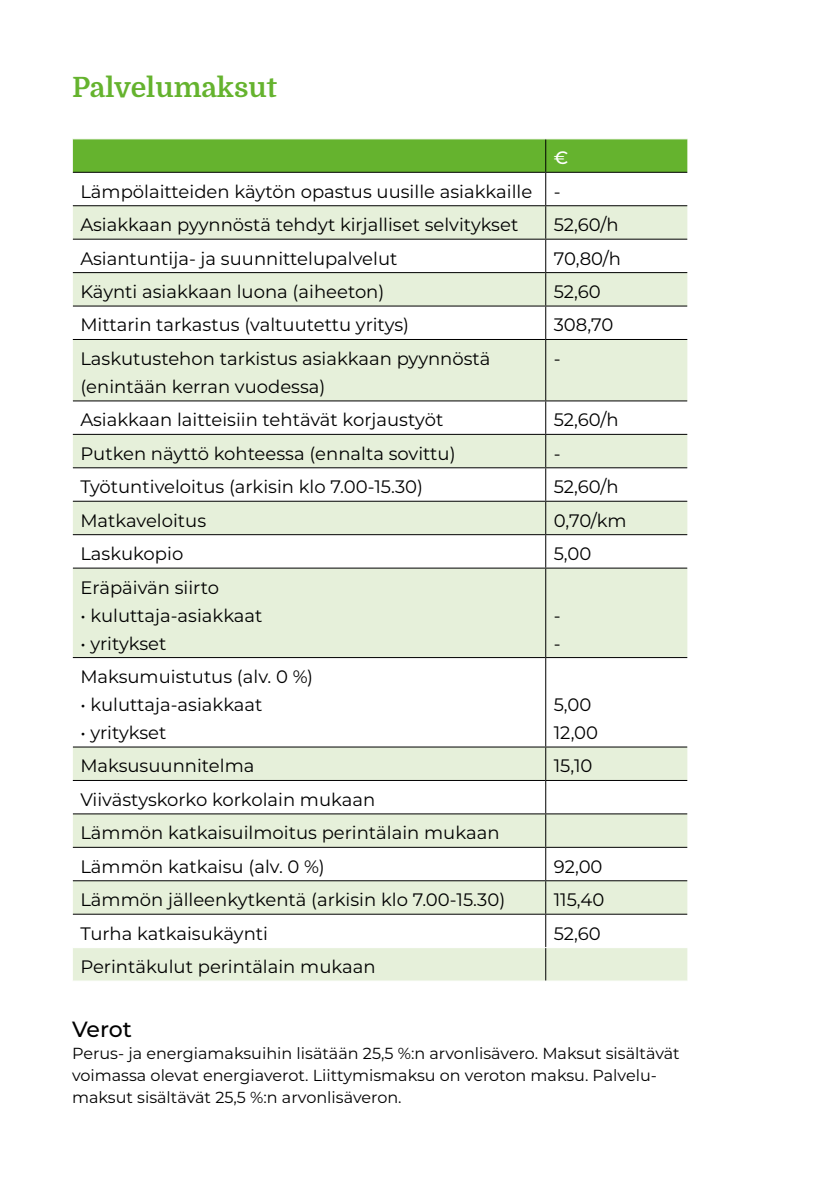
<style>
.page{position:relative;width:840px;height:1191px;background:#fff}
.page>*{position:absolute;margin:0;border:0;box-sizing:border-box;transform-origin:0 0}
.Otsikko{font:700 28px "Domine";color:#65b32e}
.Alaotsikko{font:500 22px "Montserrat";letter-spacing:-.005em;color:#000}
.Luettelo{font:18px/28px "Montserrat";color:#000}
.Luettelo-2{font:500 18px "Montserrat";color:#fff}
.Leipäteksti{font:16px/22px "Montserrat";color:#000}
</style>
<div class="page">
<div style="left:73px;top:139px;width:614px;height:33px;background:#65b32e"></div>
<svg style="left:73px;top:206px;width:614px;height:774px;fill:#e6f0da"></svg>
<svg style="left:73px;top:306px;width:614px;height:641px;fill:#e6f0da"></svg>
<hr style="left:545px;top:172px;width:142px;height:1px;background:#000">
<hr style="left:545px;top:205px;width:142px;height:1px;background:#000">
<hr style="left:545px;top:239px;width:142px;height:1px;background:#000">
<hr style="left:545px;top:272px;width:142px;height:1px;background:#000">
<hr style="left:545px;top:305px;width:142px;height:1px;background:#000">
<hr style="left:545px;top:339px;width:142px;height:1px;background:#000">
<hr style="left:545px;top:400px;width:142px;height:1px;background:#000">
<hr style="left:545px;top:434px;width:142px;height:1px;background:#000">
<hr style="left:545px;top:467px;width:142px;height:1px;background:#000">
<hr style="left:545px;top:501px;width:142px;height:1px;background:#000">
<hr style="left:545px;top:534px;width:142px;height:1px;background:#000">
<hr style="left:545px;top:567px;width:142px;height:1px;background:#000">
<hr style="left:545px;top:657px;width:142px;height:1px;background:#000">
<hr style="left:545px;top:746px;width:142px;height:1px;background:#000">
<hr style="left:545px;top:780px;width:142px;height:1px;background:#000">
<hr style="left:545px;top:813px;width:142px;height:1px;background:#000">
<hr style="left:545px;top:847px;width:142px;height:1px;background:#000">
<hr style="left:545px;top:880px;width:142px;height:1px;background:#000">
<hr style="left:545px;top:913px;width:142px;height:1px;background:#000">
<hr style="left:545px;top:139px;width:1px;height:33px;background:#000">
<hr style="left:72px;top:172px;width:473px;height:1px;background:#000">
<hr style="left:545px;top:173px;width:1px;height:32px;background:#000">
<hr style="left:72px;top:205px;width:473px;height:1px;background:#000">
<hr style="left:545px;top:206px;width:1px;height:33px;background:#000">
<hr style="left:72px;top:239px;width:473px;height:1px;background:#000">
<hr style="left:545px;top:240px;width:1px;height:32px;background:#000">
<hr style="left:72px;top:272px;width:473px;height:1px;background:#000">
<hr style="left:545px;top:273px;width:1px;height:32px;background:#000">
<hr style="left:72px;top:305px;width:473px;height:1px;background:#000">
<hr style="left:545px;top:306px;width:1px;height:33px;background:#000">
<hr style="left:72px;top:339px;width:473px;height:1px;background:#000">
<hr style="left:545px;top:340px;width:1px;height:60px;background:#000">
<hr style="left:72px;top:400px;width:473px;height:1px;background:#000">
<hr style="left:545px;top:401px;width:1px;height:33px;background:#000">
<hr style="left:72px;top:434px;width:473px;height:1px;background:#000">
<hr style="left:545px;top:435px;width:1px;height:32px;background:#000">
<hr style="left:72px;top:467px;width:473px;height:1px;background:#000">
<hr style="left:545px;top:468px;width:1px;height:33px;background:#000">
<hr style="left:72px;top:501px;width:473px;height:1px;background:#000">
<hr style="left:545px;top:502px;width:1px;height:32px;background:#000">
<hr style="left:72px;top:534px;width:473px;height:1px;background:#000">
<hr style="left:545px;top:535px;width:1px;height:32px;background:#000">
<hr style="left:72px;top:567px;width:473px;height:1px;background:#000">
<hr style="left:545px;top:568px;width:1px;height:89px;background:#000">
<hr style="left:72px;top:657px;width:473px;height:1px;background:#000">
<hr style="left:545px;top:658px;width:1px;height:88px;background:#000">
<hr style="left:72px;top:746px;width:473px;height:1px;background:#000">
<hr style="left:545px;top:747px;width:1px;height:33px;background:#000">
<hr style="left:72px;top:780px;width:473px;height:1px;background:#000">
<hr style="left:545px;top:781px;width:1px;height:32px;background:#000">
<hr style="left:72px;top:813px;width:473px;height:1px;background:#000">
<hr style="left:545px;top:814px;width:1px;height:33px;background:#000">
<hr style="left:72px;top:847px;width:473px;height:1px;background:#000">
<hr style="left:545px;top:848px;width:1px;height:32px;background:#000">
<hr style="left:72px;top:880px;width:473px;height:1px;background:#000">
<hr style="left:545px;top:881px;width:1px;height:32px;background:#000">
<hr style="left:72px;top:913px;width:473px;height:1px;background:#000">
<hr style="left:545px;top:914px;width:1px;height:33px;background:#000">
<hr style="left:545px;top:948px;width:1px;height:32px;background:#000">
<hr style="left:72px;top:172px;width:1px;height:34px;background:#fff">
<hr style="left:72px;top:239px;width:1px;height:34px;background:#fff">
<hr style="left:72px;top:273px;width:1px;height:33px;background:#fff">
<hr style="left:72px;top:339px;width:1px;height:62px;background:#fff">
<hr style="left:72px;top:434px;width:1px;height:34px;background:#fff">
<hr style="left:72px;top:501px;width:1px;height:33px;background:#fff">
<hr style="left:72px;top:534px;width:1px;height:34px;background:#fff">
<hr style="left:72px;top:657px;width:1px;height:90px;background:#fff">
<hr style="left:72px;top:780px;width:1px;height:34px;background:#fff">
<hr style="left:72px;top:847px;width:1px;height:33px;background:#fff">
<hr style="left:72px;top:880px;width:1px;height:34px;background:#fff">
<hr style="left:72px;top:947px;width:473px;height:1px;background:#fff">
<hr style="left:545px;top:947px;width:142px;height:1px;background:#fff">
<p class="Otsikko" style="left:72px;top:72px;width:206px">Palvelumaksut</p>
<p class="Luettelo-2" style="left:553px;top:145px;width:16px">€</p>
<p class="Luettelo" style="left:80px;top:177px;width:453px">Lämpölaitteiden käytön opastus uusille asiakkaille</p>
<p class="Luettelo" style="left:553px;top:177px;width:8px">-</p>
<p class="Luettelo" style="left:80px;top:210px;width:439px">Asiakkaan pyynnöstä tehdyt kirjalliset selvitykset</p>
<p class="Luettelo" style="left:553px;top:210px;width:66px">52,60/h</p>
<p class="Luettelo" style="left:80px;top:243px;width:318px">Asiantuntija- ja suunnittelupalvelut</p>
<p class="Luettelo" style="left:553px;top:243px;width:69px">70,80/h</p>
<p class="Luettelo" style="left:80px;top:277px;width:305px">Käynti asiakkaan luona (aiheeton)</p>
<p class="Luettelo" style="left:553px;top:277px;width:48px">52,60</p>
<p class="Luettelo" style="left:80px;top:310px;width:330px">Mittarin tarkastus (valtuutettu yritys)</p>
<p class="Luettelo" style="left:553px;top:310px;width:61px">308,70</p>
<p class="Luettelo" style="left:80px;top:344px;width:411px">Laskutustehon tarkistus asiakkaan pyynnöstä (enintään kerran vuodessa)</p>
<p class="Luettelo" style="left:553px;top:344px;width:8px">-</p>
<p class="Luettelo" style="left:80px;top:405px;width:364px">Asiakkaan laitteisiin tehtävät korjaustyöt</p>
<p class="Luettelo" style="left:553px;top:405px;width:66px">52,60/h</p>
<p class="Luettelo" style="left:80px;top:439px;width:376px">Putken näyttö kohteessa (ennalta sovittu)</p>
<p class="Luettelo" style="left:553px;top:439px;width:8px">-</p>
<p class="Luettelo" style="left:80px;top:472px;width:344px">Työtuntiveloitus (arkisin klo 7.00-15.30)</p>
<p class="Luettelo" style="left:553px;top:472px;width:66px">52,60/h</p>
<p class="Luettelo" style="left:80px;top:505px;width:127px">Matkaveloitus</p>
<p class="Luettelo" style="left:553px;top:505px;width:74px">0,70/km</p>
<p class="Luettelo" style="left:80px;top:539px;width:104px">Laskukopio</p>
<p class="Luettelo" style="left:553px;top:539px;width:39px">5,00</p>
<p class="Luettelo" style="left:80px;top:572px;width:140px">Eräpäivän siirto</p>
<p class="Luettelo" style="left:80px;top:600px;width:184px">• kuluttaja-asiakkaat</p>
<p class="Luettelo" style="left:80px;top:628px;width:88px">• yritykset</p>
<p class="Luettelo" style="left:553px;top:600px;width:8px">-</p>
<p class="Luettelo" style="left:553px;top:628px;width:8px">-</p>
<p class="Luettelo" style="left:80px;top:662px;width:234px">Maksumuistutus (alv. 0 %)</p>
<p class="Luettelo" style="left:80px;top:690px;width:184px">• kuluttaja-asiakkaat</p>
<p class="Luettelo" style="left:80px;top:718px;width:88px">• yritykset</p>
<p class="Luettelo" style="left:553px;top:690px;width:39px">5,00</p>
<p class="Luettelo" style="left:553px;top:718px;width:46px">12,00</p>
<p class="Luettelo" style="left:80px;top:751px;width:175px">Maksusuunnitelma</p>
<p class="Luettelo" style="left:553px;top:751px;width:40px">15,10</p>
<p class="Luettelo" style="left:80px;top:785px;width:296px">Viivästyskorko korkolain mukaan</p>
<p class="Luettelo" style="left:80px;top:818px;width:420px">Lämmön katkaisuilmoitus perintälain mukaan</p>
<p class="Luettelo" style="left:80px;top:851px;width:246px">Lämmön katkaisu (alv. 0 %)</p>
<p class="Luettelo" style="left:553px;top:851px;width:50px">92,00</p>
<p class="Luettelo" style="left:80px;top:885px;width:426px">Lämmön jälleenkytkentä (arkisin klo 7.00-15.30)</p>
<p class="Luettelo" style="left:553px;top:885px;width:52px">115,40</p>
<p class="Luettelo" style="left:80px;top:918px;width:189px">Turha katkaisukäynti</p>
<p class="Luettelo" style="left:553px;top:918px;width:48px">52,60</p>
<p class="Luettelo" style="left:80px;top:952px;width:296px">Perintäkulut perintälain mukaan</p>
<p class="Alaotsikko" style="left:72px;top:1013px;width:61px">Verot</p>
<p class="Leipäteksti" style="left:72px;top:1041px;width:608px">Perus- ja energiamaksuihin lisätään 25,5 %:n arvonlisävero. Maksut sisältävät voimassa olevat energiaverot. Liittymismaksu on veroton maksu. Palvelu&shy;maksut sisältävät 25,5 %:n arvonlisäveron.</p>
</div>
